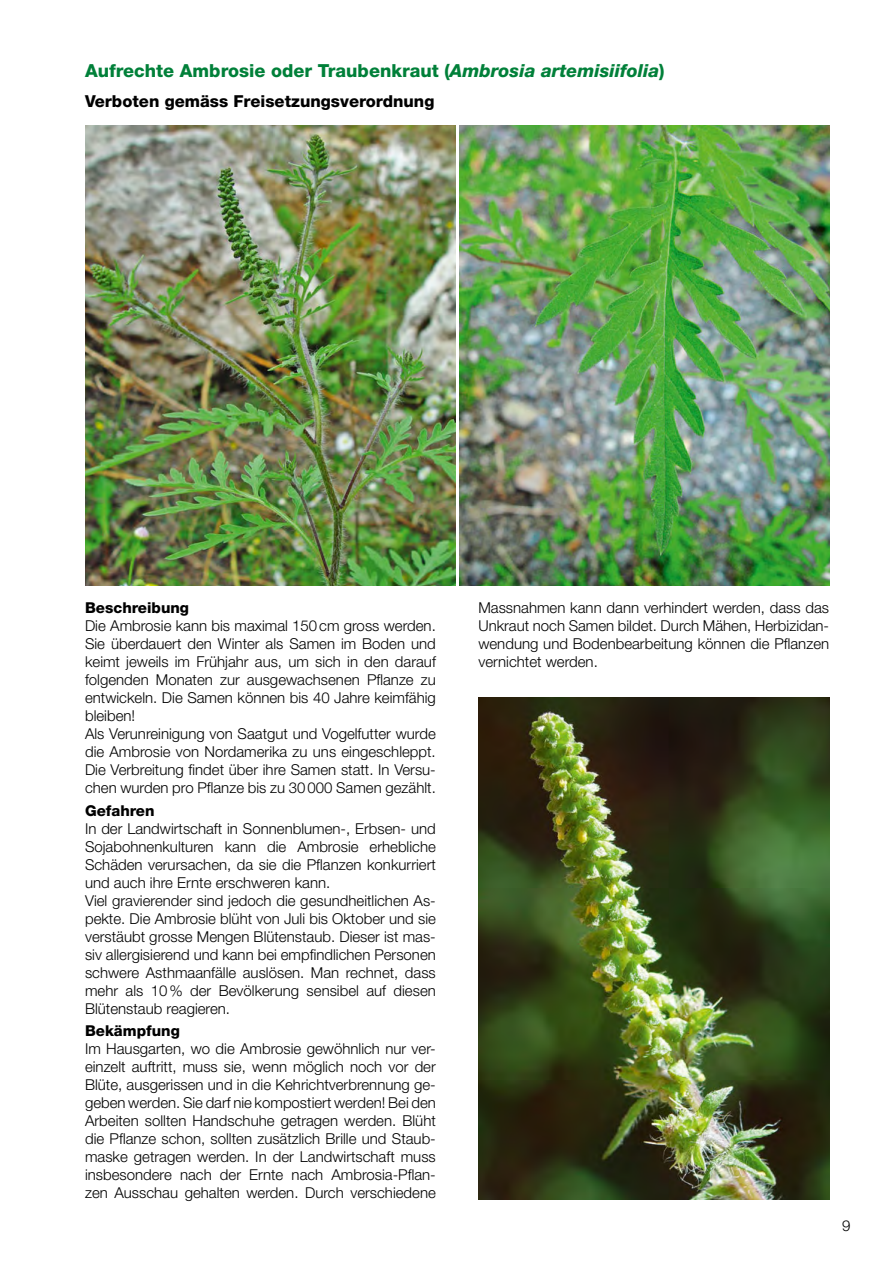
<style>
.page{position:relative;width:893px;height:1263px;background:#fff}
.page>*{position:absolute;margin:0;border:0;box-sizing:border-box;transform-origin:0 0}
.t1{font:800 18px "Helvetica Neue LT Pro";color:#008039}
.t2{font:800 16.5px "Helvetica Neue LT Pro";color:#000}
.t3{font:300 15px/18px "Helvetica Neue LT Pro";color:#000}
.t4{font:800 15px "Helvetica Neue LT Pro";color:#000}
.s1{font-style:italic}
</style>
<div class="page">
<img style="left:85px;top:125px;width:370px;height:460px">
<img style="left:478px;top:697px;width:351px;height:502px">
<img style="left:459px;top:125px;width:370px;height:460px">
<p class="t1" style="left:85px;top:60px;width:581px">Aufrechte Ambrosie oder Traubenkraut (<span class="s1">Ambrosia artemisiifolia</span>)</p>
<p class="t2" style="left:85px;top:92px;width:351px">Verboten gemäss Freisetzungsverordnung</p>
<p class="t4" style="left:85px;top:599px;width:106px">Beschreibung</p>
<p class="t3" style="left:85px;top:617px;width:352px">Die Ambrosie kann bis maximal 150cm gross werden.<br>Sie überdauert den Winter als Samen im Boden und keimt jeweils im Frühjahr aus, um sich in den darauf folgenden Monaten zur ausgewachsenen Pflanze zu entwickeln. Die Samen können bis 40 Jahre keimfähig bleiben!<br>Als Verunreinigung von Saatgut und Vogelfutter wurde die Ambrosie von Nordamerika zu uns eingeschleppt.<br>Die Verbreitung findet über ihre Samen statt. In Versu&shy;chen wurden pro Pflanze bis zu 30000 Samen gezählt.</p>
<p class="t4" style="left:85px;top:801px;width:71px">Gefahren</p>
<p class="t3" style="left:85px;top:819px;width:352px">In der Landwirtschaft in Sonnenblumen-, Erbsen- und Sojabohnenkulturen kann die Ambrosie erhebliche Schäden verursachen, da sie die Pflanzen konkurriert und auch ihre Ernte erschweren kann.<br>Viel gravierender sind jedoch die gesundheitlichen As&shy;pekte. Die Ambrosie blüht von Juli bis Oktober und sie verstäubt grosse Mengen Blütenstaub. Dieser ist mas&shy;siv allergisierend und kann bei empfindlichen Personen schwere Asthmaanfälle auslösen. Man rechnet, dass mehr als 10% der Bevölkerung sensibel auf diesen Blütenstaub reagieren.</p>
<p class="t4" style="left:85px;top:1021px;width:96px">Bekämpfung</p>
<p class="t3" style="left:85px;top:1039px;width:352px;text-align:justify">Im Hausgarten, wo die Ambrosie gewöhnlich nur ver&shy;einzelt auftritt, muss sie, wenn möglich noch vor der Blüte, ausgerissen und in die Kehrichtverbrennung ge&shy;geben werden. Sie darf nie kompostiert werden! Bei den Arbeiten sollten Handschuhe getragen werden. Blüht die Pflanze schon, sollten zusätzlich Brille und Staub&shy;maske getragen werden. In der Landwirtschaft muss insbesondere nach der Ernte nach Ambrosia-Pflan&shy;zen Ausschau gehalten werden. Durch verschiedene</p>
<p class="t3" style="left:478px;top:599px;width:352px;text-align:justify">Massnahmen kann dann verhindert werden, dass das Unkraut noch Samen bildet. Durch Mähen, Herbizidan&shy;wendung und Bodenbearbeitung können die Pflanzen vernichtet werden.</p>
<p class="t3" style="left:842px;top:1216px;width:10px">9</p>
</div>
